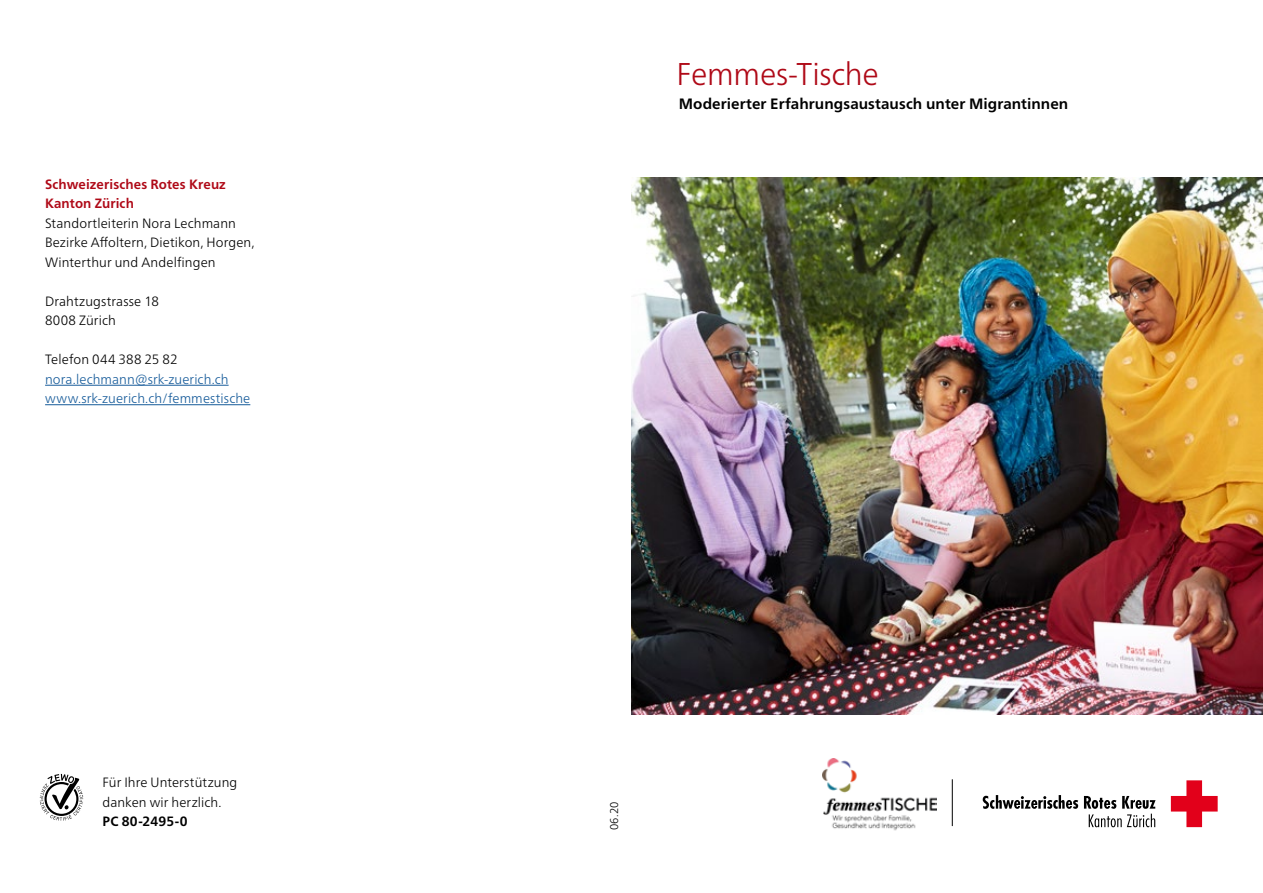
<style>
.page{position:relative;width:1263px;height:893px;background:#fff}
.page>*{position:absolute;margin:0;border:0;box-sizing:border-box;transform-origin:0 0}
.t1{font:300 31.5px "Frutiger Neue LT Pro";letter-spacing:-.005em;color:#af0917;scale:.96 1}
.t2{font:700 15px "Frutiger Neue LTW1 G";letter-spacing:.005em;color:#000}
.t3{font:300 13.5px/19.5px "Frutiger Neue LT Pro";letter-spacing:.01em;color:#000}
.t4{font:300 13.5px/19.5px "Frutiger Neue LTW1 G";letter-spacing:.01em;color:#165b9a}
.t5{font:700 13.5px/19.5px "Frutiger Neue LTW1 G";letter-spacing:.01em;color:#af0917}
.t6{font:700 13.5px "Frutiger Neue LTW1 G";letter-spacing:.01em;color:#000}
.t7{font:300 11.25px "Frutiger Neue LT Pro";color:#000}
</style>
<div class="page">
<svg style="left:1171px;top:780px;width:47px;height:47px"></svg>
<svg style="left:983px;top:795px;width:95px;height:14px"></svg>
<svg style="left:1084px;top:796px;width:71px;height:31px"></svg>
<svg style="left:40px;top:774px;width:43px;height:47px"></svg>
<img style="left:631px;top:178px;width:632px;height:536px">
<hr style="left:45px;top:385px;width:184px;height:1px;background:#165b9a">
<hr style="left:45px;top:404px;width:205px;height:1px;background:#165b9a">
<hr style="left:952px;top:779px;width:1px;height:47px;background:#000">
<img style="left:822px;top:759px;width:114px;height:72px">
<p class="t5" style="left:45px;top:174px;width:182px">Schweizerisches Rotes Kreuz<br>Kanton Zürich</p>
<p class="t3" style="left:45px;top:213px;width:211px">Standortleiterin Nora Lechmann<br>Bezirke Affoltern, Dietikon, Horgen,<br>Winterthur und Andelfingen</p>
<p class="t3" style="left:45px;top:291px;width:115px">Drahtzugstrasse 18<br>8008 Zürich</p>
<p class="t3" style="left:45px;top:350px;width:134px">Telefon 044 388 25 82</p>
<p class="t4" style="left:45px;top:369px;width:207px">nora.lechmann@srk-zuerich.ch www.srk-zuerich.ch/femmestische</p>
<p class="t3" style="left:103px;top:773px;width:136px">Für Ihre Unterstützung danken wir herzlich.</p>
<p class="t6" style="left:103px;top:814px;width:87px">PC 80-2495-0</p>
<h1 class="t1" style="left:677px;top:55px;width:212px">Femmes-Tische</h1>
<p class="t2" style="left:679px;top:95px;width:391px">Moderierter Erfahrungsaustausch unter Migrantinnen</p>
<p class="t7" style="left:608px;top:830px;width:30px;rotate:-90deg">06.20</p>
</div>
